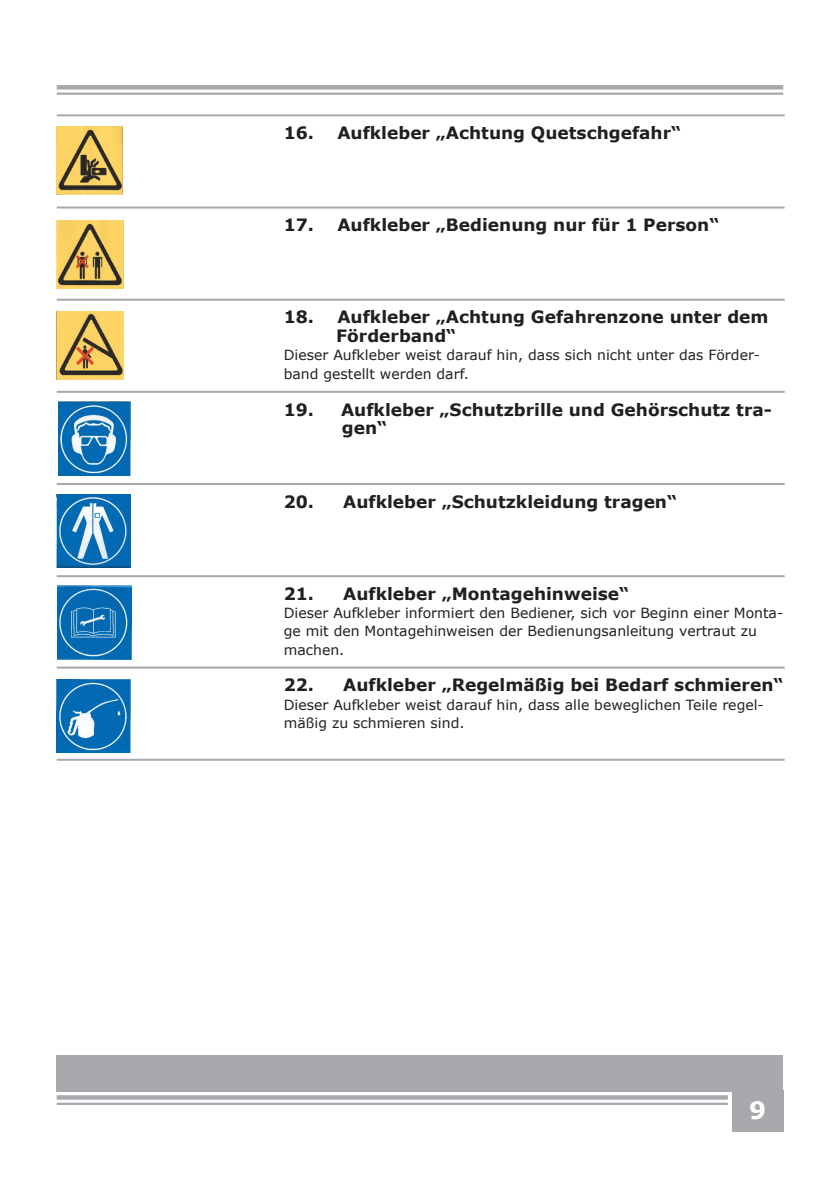
<style>
.page{position:relative;width:840px;height:1191px;background:#fff}
.page>*{position:absolute;margin:0;border:0;box-sizing:border-box;transform-origin:0 0}
.t1{font:700 24px "Verdana";color:#fff}
.t2{font:700 17px/18.4px "Verdana";color:#231f20}
.t3{font:14px/18.4px "Verdana";color:#231f20}
</style>
<div class="page">
<div style="left:57px;top:1054px;width:725px;height:37px;background:#a8a9ad"></div>
<svg style="left:57px;top:1095px;width:670px;height:4px;background:#acadb1"></svg>
<hr style="left:57px;top:1102px;width:670px;height:3px;background:#a8a9ad">
<div style="left:57px;top:85px;width:725px;height:5px;background:#a8a9ad"></div>
<hr style="left:57px;top:92px;width:725px;height:3px;background:#a8a9ad">
<div style="left:731px;top:1090px;width:51px;height:41px;background:#a8a9ad"></div>
<hr style="left:57px;top:114px;width:727px;height:2px;background:#a8a9ad">
<hr style="left:57px;top:206px;width:727px;height:2px;background:#a8a9ad">
<hr style="left:57px;top:299px;width:727px;height:2px;background:#a8a9ad">
<hr style="left:57px;top:391px;width:727px;height:2px;background:#a8a9ad">
<hr style="left:57px;top:483px;width:727px;height:2px;background:#a8a9ad">
<hr style="left:57px;top:575px;width:727px;height:2px;background:#a8a9ad">
<hr style="left:57px;top:666px;width:727px;height:2px;background:#a8a9ad">
<hr style="left:57px;top:758px;width:727px;height:2px;background:#a8a9ad">
<img style="left:57px;top:126px;width:66px;height:69px">
<img style="left:57px;top:221px;width:66px;height:67px">
<img style="left:57px;top:311px;width:67px;height:68px">
<img style="left:57px;top:494px;width:74px;height:73px">
<img style="left:57px;top:585px;width:75px;height:74px">
<img style="left:57px;top:679px;width:74px;height:73px">
<img style="left:58px;top:402px;width:72px;height:74px">
<p class="t2" style="left:283px;top:123px;width:398px">16. Aufkleber „Achtung Quetschgefahr“</p>
<p class="t2" style="left:283px;top:215px;width:437px">17. Aufkleber „Bedienung nur für 1 Person“</p>
<p class="t2" style="left:336px;top:308px;width:433px;text-indent:-52px">18. Aufkleber „Achtung Gefahrenzone unter dem<br>Förderband“</p>
<p class="t3" style="left:283px;top:346px;width:477px">Dieser Aufkleber weist darauf hin, dass sich nicht unter das Förder&shy;band gestellt werden darf.</p>
<p class="t2" style="left:342px;top:400px;width:431px;text-indent:-58px">19. Aufkleber „Schutzbrille und Gehörschutz tra&shy;gen“</p>
<p class="t2" style="left:283px;top:492px;width:394px">20. Aufkleber „Schutzkleidung tragen“</p>
<p class="t2" style="left:283px;top:584px;width:347px">21. Aufkleber „Montagehinweise“</p>
<p class="t3" style="left:283px;top:604px;width:501px">Dieser Aufkleber informiert den Bediener, sich vor Beginn einer Monta&shy;ge mit den Montagehinweisen der Bedienungsanleitung vertraut zu machen.</p>
<p class="t2" style="left:283px;top:675px;width:501px">22. Aufkleber „Regelmäßig bei Bedarf schmieren“</p>
<p class="t3" style="left:283px;top:695px;width:481px">Dieser Aufkleber weist darauf hin, dass alle beweglichen Teile regel&shy;mäßig zu schmieren sind.</p>
<h1 class="t1" style="left:748px;top:1092px;width:19px">9</h1>
</div>
